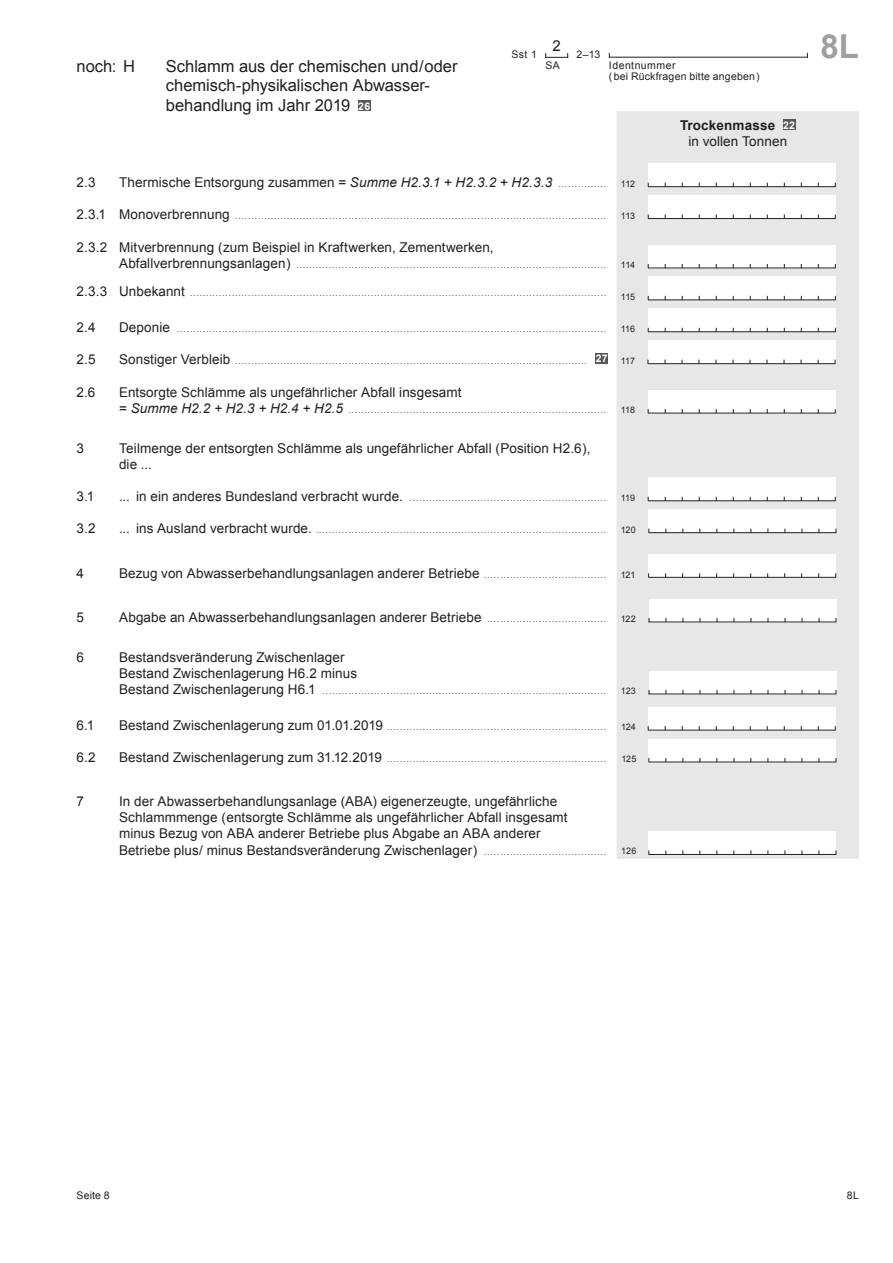
<style>
.page{position:relative;width:893px;height:1263px;background:#fff}
.page>*{position:absolute;margin:0;border:0;box-sizing:border-box;transform-origin:0 0}
.t1{font:700 33px "Arial";color:#9d9fa2}
.t2{font:16.5px/19.8px "Arial";color:#231f20}
.t3{font:13.5px/16.2px "Arial";letter-spacing:.005em;color:#231f20}
.t4{font:10.5px "Arial";color:#6c6d70}
.t5{font:10.5px/11.9px "Arial";letter-spacing:.02em;color:#231f20;text-align:right}
.t6{font:9px "Arial";letter-spacing:-.02em;color:#231f20}
.s1{font-weight:700;font-size:10.5px;color:#fff}
.s2{font-weight:700}
.s3{font-style:italic}
.s4{font-size:10.5px;color:#6c6d70}
.s5{font-size:13.5px;color:#231f20}
.s6{font-weight:700;color:#fff}
.s7{font-style:italic;font-size:13.5px;color:#231f20}
</style>
<div class="page">
<div style="left:617px;top:111px;width:242px;height:748px;background:#e6e7e9"></div>
<div style="left:358px;top:101px;width:13px;height:10px;background:#57585a"></div>
<svg style="left:545px;top:54px;width:23px;height:4px"></svg>
<hr style="left:609px;top:57px;width:198px;height:1px;background:#231f20">
<div style="left:783px;top:120px;width:12px;height:10px;background:#57585a"></div>
<div style="left:648px;top:163px;width:187px;height:24px;background:#fff"></div>
<hr style="left:648px;top:186px;width:187px;height:1px;background:#231f20">
<div style="left:648px;top:195px;width:187px;height:24px;background:#fff"></div>
<hr style="left:648px;top:218px;width:187px;height:1px;background:#231f20">
<div style="left:648px;top:245px;width:187px;height:23px;background:#fff"></div>
<hr style="left:648px;top:268px;width:187px;height:1px;background:#231f20">
<div style="left:648px;top:277px;width:187px;height:23px;background:#fff"></div>
<hr style="left:648px;top:300px;width:187px;height:1px;background:#231f20">
<div style="left:648px;top:309px;width:187px;height:23px;background:#fff"></div>
<hr style="left:648px;top:331px;width:187px;height:1px;background:#231f20">
<div style="left:595px;top:353px;width:13px;height:11px;background:#57585a"></div>
<div style="left:648px;top:340px;width:187px;height:24px;background:#fff"></div>
<hr style="left:648px;top:363px;width:187px;height:1px;background:#231f20">
<div style="left:648px;top:390px;width:187px;height:23px;background:#fff"></div>
<hr style="left:648px;top:413px;width:187px;height:1px;background:#231f20">
<div style="left:648px;top:478px;width:187px;height:23px;background:#fff"></div>
<hr style="left:648px;top:500px;width:187px;height:1px;background:#231f20">
<div style="left:649px;top:509px;width:187px;height:24px;background:#fff"></div>
<hr style="left:649px;top:532px;width:187px;height:1px;background:#231f20">
<div style="left:649px;top:554px;width:187px;height:23px;background:#fff"></div>
<hr style="left:648px;top:577px;width:188px;height:1px;background:#231f20">
<div style="left:649px;top:599px;width:187px;height:23px;background:#fff"></div>
<hr style="left:649px;top:622px;width:187px;height:1px;background:#231f20">
<div style="left:649px;top:671px;width:187px;height:23px;background:#fff"></div>
<hr style="left:649px;top:694px;width:187px;height:1px;background:#231f20">
<div style="left:648px;top:707px;width:187px;height:23px;background:#fff"></div>
<hr style="left:648px;top:730px;width:187px;height:1px;background:#231f20">
<div style="left:649px;top:739px;width:187px;height:23px;background:#fff"></div>
<hr style="left:649px;top:762px;width:187px;height:1px;background:#231f20">
<div style="left:649px;top:831px;width:187px;height:24px;background:#fff"></div>
<hr style="left:649px;top:854px;width:187px;height:1px;background:#231f20">
<h2 class="t2" style="left:77px;top:56px;width:60px">noch: H</h2>
<h2 class="t2" style="left:166px;top:56px;width:293px">Schlamm aus der chemischen und/oder chemisch-physikalischen Abwasser&shy;behandlung im Jahr 2019 <span class="s1">26</span></h2>
<p class="t5" style="left:511px;top:48px;width:51px">Sst 1 <sup>2<br></sup>SA</p>
<p class="t5" style="left:576px;top:48px;width:25px">2–13</p>
<p class="t5" style="left:609px;top:61px;width:152px;line-height:10.5px;text-align:left">Identnummer<br>(bei Rückfragen bitte angeben)</p>
<p class="t3" style="left:680px;top:118px;width:117px;text-align:center"><span class="s2">Trockenmasse</span> <span class="s1">22 </span>in vollen Tonnen</p>
<p class="t3" style="left:77px;top:174px;width:21px">2.3</p>
<p class="t3" style="left:119px;top:174px;width:489px">Thermische Entsorgung zusammen = <span class="s3">Summe H2.3.1 + H2.3.2 + H2.3.3</span> <span class="s4">...............</span></p>
<p class="t6" style="left:621px;top:178px;width:16px">112</p>
<p class="t4" style="left:77px;top:208px;width:531px"><span class="s5">2.3.1 Monoverbrennung</span> ...................................................................................................................</p>
<p class="t6" style="left:621px;top:210px;width:16px">113</p>
<p class="t3" style="left:77px;top:239px;width:419px">2.3.2 Mitverbrennung (zum Beispiel in Kraftwerken, Zementwerken,</p>
<p class="t4" style="left:119px;top:258px;width:489px"><span class="s5">Abfallverbrennungsanlagen)</span> ................................................................................................</p>
<p class="t6" style="left:621px;top:259px;width:16px">114</p>
<p class="t4" style="left:77px;top:285px;width:531px"><span class="s5">2.3.3 Unbekannt</span> .................................................................................................................................</p>
<p class="t6" style="left:621px;top:291px;width:16px">115</p>
<p class="t3" style="left:77px;top:319px;width:21px">2.4</p>
<p class="t4" style="left:119px;top:321px;width:489px"><span class="s5">Deponie</span> .....................................................................................................................................</p>
<p class="t6" style="left:621px;top:323px;width:16px">116</p>
<p class="t3" style="left:77px;top:351px;width:21px">2.5</p>
<p class="t4" style="left:119px;top:353px;width:490px"><span class="s5">Sonstiger Verbleib</span> ............................................................................................................. <span class="s6">27</span></p>
<p class="t6" style="left:621px;top:355px;width:16px">117</p>
<p class="t3" style="left:77px;top:384px;width:20px">2.6</p>
<p class="t3" style="left:119px;top:384px;width:344px">Entsorgte Schlämme als ungefährlicher Abfall insgesamt</p>
<p class="t4" style="left:119px;top:403px;width:489px"><span class="s5">=</span> <span class="s7">Summe H2.2 + H2.3 + H2.4 + H2.5</span> ................................................................................</p>
<p class="t6" style="left:621px;top:404px;width:16px">118</p>
<p class="t3" style="left:77px;top:440px;width:9px">3</p>
<p class="t3" style="left:119px;top:440px;width:473px">Teilmenge der entsorgten Schlämme als ungefährlicher Abfall (Position H2.6), die ...</p>
<p class="t3" style="left:77px;top:488px;width:19px">3.1</p>
<p class="t4" style="left:119px;top:490px;width:489px"><span class="s5">... in ein anderes Bundesland verbracht wurde.</span> .............................................................</p>
<p class="t6" style="left:621px;top:492px;width:16px">119</p>
<p class="t3" style="left:77px;top:520px;width:21px">3.2</p>
<p class="t4" style="left:119px;top:522px;width:489px"><span class="s5">... ins Ausland verbracht wurde.</span> ..........................................................................................</p>
<p class="t6" style="left:621px;top:524px;width:17px">120</p>
<p class="t3" style="left:77px;top:565px;width:9px">4</p>
<p class="t3" style="left:119px;top:565px;width:489px">Bezug von Abwasserbehandlungsanlagen anderer Betriebe <span class="s4">......................................</span></p>
<p class="t6" style="left:621px;top:568px;width:16px">121</p>
<p class="t3" style="left:77px;top:609px;width:9px">5</p>
<p class="t3" style="left:119px;top:609px;width:489px">Abgabe an Abwasserbehandlungsanlagen anderer Betriebe <span class="s4">.....................................</span></p>
<p class="t6" style="left:621px;top:613px;width:17px">122</p>
<p class="t3" style="left:77px;top:649px;width:9px">6</p>
<p class="t3" style="left:119px;top:649px;width:240px">Bestandsveränderung Zwischenlager<br>Bestand Zwischenlagerung H6.2 minus</p>
<p class="t4" style="left:119px;top:684px;width:489px"><span class="s5">Bestand Zwischenlagerung H6.1</span> ........................................................................................</p>
<p class="t6" style="left:621px;top:685px;width:17px">123</p>
<p class="t3" style="left:77px;top:718px;width:19px">6.1</p>
<p class="t4" style="left:119px;top:720px;width:489px"><span class="s5">Bestand Zwischenlagerung zum 01.01.2019</span> ....................................................................</p>
<p class="t6" style="left:621px;top:720px;width:16px">124</p>
<p class="t3" style="left:77px;top:749px;width:21px">6.2</p>
<p class="t4" style="left:119px;top:752px;width:489px"><span class="s5">Bestand Zwischenlagerung zum 31.12.2019</span> ....................................................................</p>
<p class="t6" style="left:621px;top:752px;width:16px">125</p>
<p class="t3" style="left:77px;top:793px;width:9px">7</p>
<p class="t3" style="left:119px;top:793px;width:489px">In der Abwasserbehandlungsanlage (ABA) eigenerzeugte, ungefährliche Schlammmenge (entsorgte Schlämme als ungefährlicher Abfall -insgesamt minus Bezug von ABA anderer Betriebe plus Abgabe an ABA anderer<br>Betriebe plus/ minus Bestandsveränderung Zwischenlager) <span class="s4">......................................</span></p>
<p class="t6" style="left:621px;top:845px;width:17px">126</p>
<h1 class="t1" style="left:820px;top:25px;width:40px">8L</h1>
<p class="t5" style="left:77px;top:1190px;width:35px">Seite 8</p>
<p class="t5" style="left:847px;top:1190px;width:14px">8L</p>
</div>
